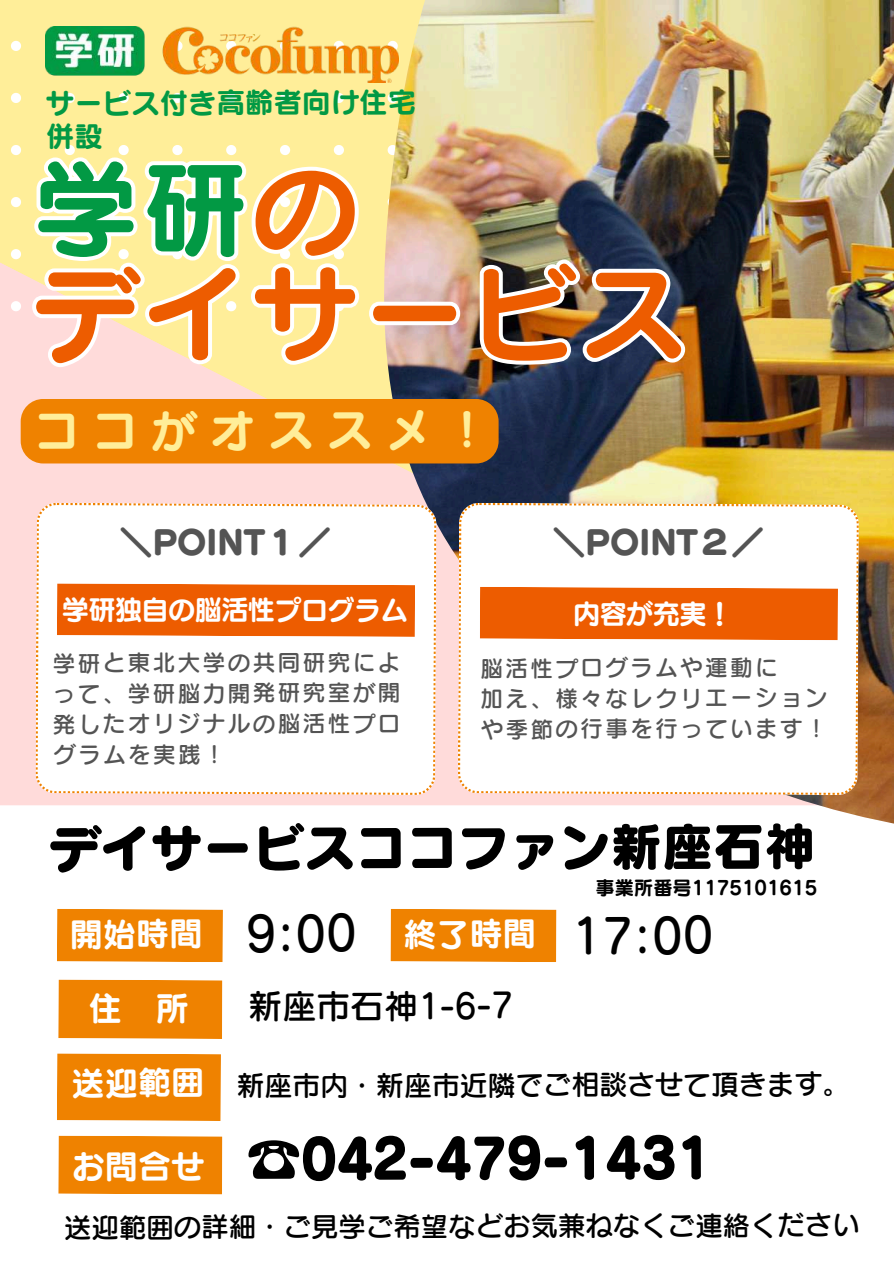
<style>
.page{position:relative;width:894px;height:1264px;background:#fff}
.page>*{position:absolute;margin:0;border:0;box-sizing:border-box;transform-origin:0 0}
.t1{font:106.2px/104.7px "Canva Seurat Pro N B";letter-spacing:.03em;color:#ed5c00}
.t2{font:54.75px "Canva Seurat Pro N EB";letter-spacing:-.005em;color:#000}
.t3{font:51px "Canva Seurat Pro N EB";letter-spacing:-.005em;color:#000}
.t4{font:47.4px "Canva Seurat Pro N DB";color:#000}
.t5{font:45.3px "Canva Seurat Pro N B";letter-spacing:.29em;color:#fe9}
.t6{font:33.9px "Canva Seurat Pro N DB";letter-spacing:-.005em;color:#000}
.t7{font:33.6px "Canva Seurat Pro N B";color:#fff}
.t8{font:33.15px "Canva Seurat Pro N EB";color:#545454}
.t9{font:28.5px/33.2px "Canva Seurat Pro N B";letter-spacing:-.005em;color:#029944}
.t10{font:27.9px "Canva Seurat Pro N DB";letter-spacing:-.005em;color:#000}
.t11{font:27.45px "Canva Seurat Pro N DB";letter-spacing:-.005em;color:#000}
.t12{font:26.55px "UD Marugo Large Pr 6 N B";color:#fff}
.t13{font:22.65px/30.6px "Canva Seurat Pro N DB";letter-spacing:.105em;color:#545454;text-align:justify}
.t14{font:22.5px/30.5px "Canva Seurat Pro N DB";letter-spacing:.105em;color:#545454}
.t15{font:19.35px "Canva Seurat Pro N B";color:#000}
.s1{color:#029944}
.s2{font-family:"Canva Seurat Pro N B";font-size:33.15px;color:#fff}
</style>
<div class="page">
<svg style="left:0;top:0;width:384px;height:806px;background:#fedfc7"></svg>
<svg style="left:0;top:41px;width:384px;height:270px;background:#ffee9e"></svg>
<img style="left:384px;top:0;width:509px;height:824px">
<img style="left:46px;top:26px;width:352px;height:57px">
<svg style="left:35px;top:502px;width:401px;height:293px"></svg>
<div style="left:57px;top:583px;width:358px;height:54px;background:#ed5c00"></div>
<svg style="left:457px;top:502px;width:401px;height:293px"></svg>
<div style="left:479px;top:587px;width:358px;height:53px;background:#ed5c00"></div>
<div style="left:21px;top:399px;width:477px;height:64px;background:#ef8200;border-radius:23px"></div>
<div style="left:58px;top:1135px;width:164px;height:59px;background:#ef8200"></div>
<div style="left:57px;top:909px;width:166px;height:53px;background:#ef8200"></div>
<div style="left:390px;top:909px;width:166px;height:53px;background:#ef8200"></div>
<div style="left:58px;top:979px;width:164px;height:59px;background:#ef8200"></div>
<div style="left:57px;top:1053px;width:164px;height:67px;background:#ef8200"></div>
<svg style="left:28px;top:151px;width:336px;height:102px"></svg>
<img style="left:26px;top:253px;width:663px;height:119px">
<p class="t9" style="left:46px;top:86px;width:372px">サービス付き高齢者向け住宅併設</p>
<h1 class="t1" style="left:33px;top:156px;width:655px"><span class="s1">学研</span>の<br>デイサービス</h1>
<h3 class="t5" style="left:34px;top:407px;width:457px">ココがオススメ！</h3>
<h3 class="t8" style="left:119px;top:526px;width:213px">＼POINT１／</h3>
<h3 class="t8" style="left:552px;top:526px;width:213px">＼POINT２／</h3>
<p class="t12" style="left:62px;top:596px;width:347px">学研独自の脳活性プログラム</p>
<p class="t12" style="left:573px;top:600px;width:161px">内容が充実！</p>
<p class="t13" style="left:53px;top:647px;width:349px">学研と東北大学の共同研究によって、学研脳力開発研究室が開発したオリジナルの脳活性プログラムを実践！</p>
<p class="t14" style="left:480px;top:652px;width:348px">脳活性プログラムや運動に<br>加え、様々なレクリエーションや季節の行事を行っています！</p>
<h3 class="t3" style="left:49px;top:821px;width:767px">デイサービスココファン新座石神</h3>
<p class="t15" style="left:595px;top:877px;width:223px">事業所番号1175101615</p>
<h3 class="t4" style="left:70px;top:911px;width:645px"><span class="s2">開始時</span><sup>間</sup> 9:00 <span class="s2">終了時</span><sup>間</sup> 17:00</h3>
<h3 class="t7" style="left:89px;top:991px;width:102px">住 所</h3>
<h3 class="t6" style="left:248px;top:988px;width:266px">新座市石神1-6-7</h3>
<p class="t10" style="left:71px;top:1070px;width:780px"><span class="s2">送迎範囲</span> 新座市内・新座市近隣でご相談させて頂きます。</p>
<h2 class="t2" style="left:71px;top:1131px;width:642px"><span class="s2">お問合せ</span> ☎042-479-1431</h2>
<p class="t11" style="left:64px;top:1212px;width:797px">送迎範囲の詳細・ご見学ご希望などお気兼ねなくご連絡ください</p>
</div>
